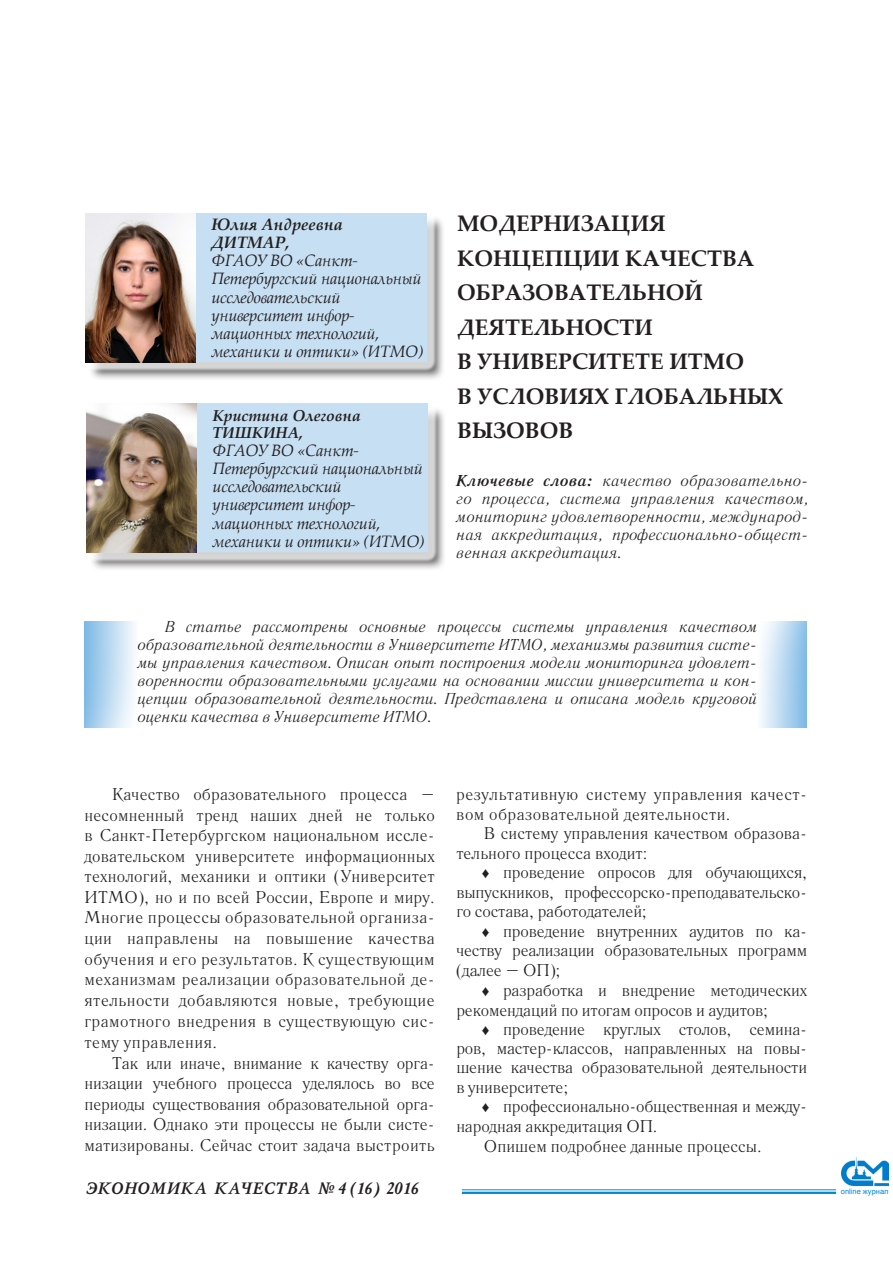
<style>
.page{position:relative;width:893px;height:1263px;background:#fff}
.page>*{position:absolute;margin:0;border:0;box-sizing:border-box;transform-origin:0 0}
.t1{font:700 22.5px/34.5px "Palatino Linotype";color:#231f20}
.t2{font:16.95px/20.5px "Literaturnaya";letter-spacing:.005em;color:#231f20}
.t3{font:16.95px/20.7px "Literaturnaya";letter-spacing:.025em;color:#231f20}
.t4{font:italic 16.5px/18.1px "Palatino Linotype";letter-spacing:-.025em;color:#231f20}
.t5{font:italic 700 16.5px "Mysl C";letter-spacing:-.015em;color:#231f20}
.t6{font:italic 700 16.5px/18.1px "Palatino Linotype";color:#231f20}
.t7{font:italic 15.75px/18px "Literaturnaya";color:#231f20;text-align:justify}
.t8{font:italic 700 15.75px/17.2px "Palatino Linotype";color:#231f20}
.t9{font:7.5px "Arial";color:#0089cf}
.s1{font-weight:700}
.s2{font-family:"Times New Roman";font-size:15px}
</style>
<div class="page">
<hr style="left:462px;top:1189px;width:374px;height:1px;background:#0089cf">
<hr style="left:462px;top:1192px;width:374px;height:2px;background:#0089cf">
<img style="left:841px;top:1158px;width:47px;height:29px">
<div style="left:88px;top:216px;width:357px;height:165px;background:#231f20;opacity:.75"></div>
<div style="left:76px;top:203px;width:360px;height:169px;background:#fff;opacity:.75"></div>
<div style="left:86px;top:213px;width:340px;height:149px;background:#c7dff2"></div>
<div style="left:84px;top:621px;width:53px;height:106px;background:linear-gradient(to right,#7ebae5,#fefeff)"></div>
<svg style="left:761px;top:621px;width:46px;height:106px;background:#bbdaf1"></svg>
<img style="left:85px;top:213px;width:110px;height:149px">
<div style="left:89px;top:406px;width:357px;height:165px;background:#231f20;opacity:.75"></div>
<div style="left:77px;top:394px;width:360px;height:168px;background:#fff;opacity:.75"></div>
<div style="left:87px;top:404px;width:340px;height:148px;background:#c7dff2"></div>
<img style="left:86px;top:404px;width:111px;height:148px">
<p class="t6" style="left:212px;top:215px;width:133px">Юлия Андреевна<br>ДИТМАР,</p>
<p class="t4" style="left:212px;top:251px;width:213px">ФГАОУ ВО «Санкт-<br>Петербургский национальный исследовательский университет инфор&shy;мационных технологий, механики и оптики» (ИТМО)</p>
<p class="t8" style="left:213px;top:406px;width:150px">Кристина Олеговна<br>ТИШКИНА,</p>
<p class="t4" style="left:213px;top:440px;width:213px">ФГАОУ ВО «Санкт-<br>Петербургский национальный исследовательский университет инфор&shy;мационных технологий, механики и оптики» (ИТМО)</p>
<h1 class="t1" style="left:457px;top:206px;width:328px">МОДЕРНИЗАЦИЯ<br>КОНЦЕПЦИИ КАЧЕСТВА<br>ОБРАЗОВАТЕЛЬНОЙ<br>ДЕЯТЕЛЬНОСТИ<br>В УНИВЕРСИТЕТЕ ИТМО<br>В УСЛОВИЯХ ГЛОБАЛЬНЫХ<br>ВЫЗОВОВ</h1>
<p class="t7" style="left:456px;top:471px;width:354px;text-align:left"><span class="s1">Ключевые слова:</span> качество образовательно&shy;го процесса, система управления качеством, мониторинг удовлетворенности, международ&shy;ная аккредитация, профессионально-общест&shy;венная аккредитация.</p>
<p class="t7" style="left:137px;top:618px;width:621px;text-indent:28px">В статье рассмотрены основные процессы системы управления качеством образовательной деятельности в Университете ИТМО, механизмы развития систе&shy;мы управления качеством. Описан опыт построения модели мониторинга удовлет&shy;воренности образовательными услугами на основании миссии университета и кон&shy;цепции образовательной деятельности. Представлена и описана модель круговой оценки качества в Университете ИТМО.</p>
<p class="t3" style="left:85px;top:784px;width:352px;text-indent:28px">Качество образовательного процесса – несомненный тренд наших дней не только в Санкт-Петербургском национальном иссле&shy;довательском университете информационных технологий, механики и оптики (Университет ИТМО), но и по всей России, Европе и миру.<br>Многие процессы образовательной организа&shy;ции направлены на повышение качества обучения и его результатов. К существующим механизмам реализации образовательной де&shy;ятельности добавляются новые, требующие грамотного внедрения в существующую сис&shy;тему управления.</p>
<p class="t2" style="left:85px;top:1053px;width:352px;text-indent:28px">Так или иначе, внимание к качеству орга&shy;низации учебного процесса уделялось во все периоды существования образовательной орга&shy;низации. Однако эти процессы не были систе&shy;матизированы. Сейчас стоит задача выстроить</p>
<p class="t3" style="left:456px;top:785px;width:349px;line-height:19.5px">результативную систему управления качест&shy;вом образовательной деятельности.</p>
<p class="t2" style="left:456px;top:824px;width:352px;line-height:19.8px;text-indent:28px">В систему управления качеством образова&shy;тельного процесса входит:</p>
<p class="t2" style="left:456px;top:863px;width:352px;line-height:19.5px;text-align:justify;text-indent:26px"><span class="s2">♦</span> проведение опросов для обучающихся, выпускников, профессорско-преподавательско&shy;го состава, работодателей;</p>
<p class="t2" style="left:456px;top:921px;width:352px;line-height:19.6px;text-align:justify;text-indent:26px"><span class="s2">♦</span> проведение внутренних аудитов по ка&shy;честву реализации образовательных программ (далее – ОП);</p>
<p class="t2" style="left:456px;top:980px;width:352px;line-height:19.8px;text-indent:26px"><span class="s2">♦</span> разработка и внедрение методических рекомендаций по итогам опросов и аудитов;</p>
<p class="t2" style="left:456px;top:1020px;width:352px;line-height:19.4px;text-align:justify;text-indent:26px"><span class="s2">♦</span> проведение круглых столов, семина&shy;ров, мастер-классов, направленных на повы&shy;шение качества образовательной деятельности в университете;</p>
<p class="t2" style="left:482px;top:1096px;width:327px"><span class="s2">♦</span> профессионально-общественная и между-</p>
<p class="t2" style="left:456px;top:1116px;width:203px">народная аккредитация ОП.</p>
<p class="t2" style="left:484px;top:1137px;width:279px">Опишем подробнее данные процессы.</p>
<p class="t5" style="left:85px;top:1179px;width:335px">ЭКОНОМИКА КАЧЕСТВА № 4 (16) 2016</p>
<p class="t9" style="left:841px;top:1186px;width:49px">online журнал</p>
</div>
